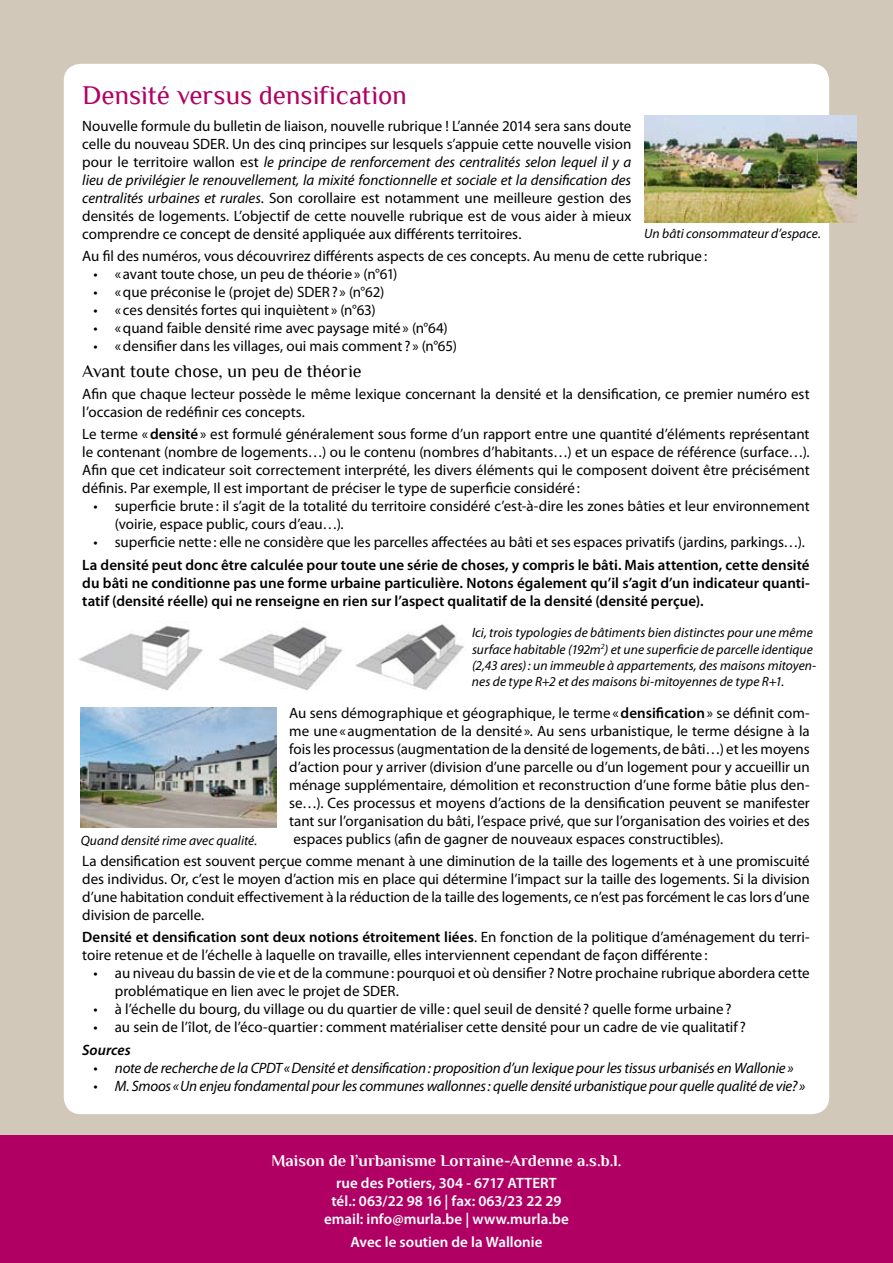
<style>
.page{position:relative;width:893px;height:1263px;background:#fff}
.page>*{position:absolute;margin:0;border:0;box-sizing:border-box;transform-origin:0 0}
.t1{font:27px "Philosopher";letter-spacing:-.005em;color:#b10064}
.t2{font:18px "Philosopher";letter-spacing:-.005em;color:#000}
.t3{font:700 16.5px "Philosopher";letter-spacing:.005em;color:#fff}
.t4{font:15px/18px "Myriad Pro";color:#000;text-align:justify}
.t5{font:600 15px/18px "Myriad Pro";color:#000;text-align:justify}
.t6{font:italic 15px "Myriad Pro";letter-spacing:-.015em;color:#000}
.t7{font:600 15px/18px "Myriad Pro";color:#fff;text-align:center}
.t8{font:italic 600 15px "Myriad Pro";letter-spacing:.005em;color:#000}
.t9{font:italic 13.5px/16.2px "Myriad Pro";letter-spacing:.005em;color:#000}
.s1{font-style:italic}
.s2{font-weight:600}
</style>
<div class="page">
<div style="left:0;top:0;width:893px;height:1135px;background:#d1c8b9"></div>
<div style="left:64px;top:64px;width:765px;height:1050px;background:#fff;border-radius:17px"></div>
<div style="left:0;top:1135px;width:893px;height:128px;background:#b10064"></div>
<img style="left:78px;top:624px;width:386px;height:67px">
<img style="left:644px;top:116px;width:213px;height:106px">
<img style="left:81px;top:708px;width:195px;height:119px">
<h1 class="t1" style="left:82px;top:81px;width:326px">Densité versus densification</h1>
<p class="t4" style="left:82px;top:116px;width:551px">Nouvelle formule du bulletin de liaison, nouvelle rubrique ! L’année 2014 sera sans doute celle du nouveau SDER. Un des cinq principes sur lesquels s’appuie cette nouvelle vision pour le territoire wallon est <span class="s1">le principe de renforcement des centralités selon lequel il y a lieu de privilégier le renouvellement, la mixité fonctionnelle et sociale et la densification des centralités urbaines et rurales</span>. Son corollaire est notamment une meilleure gestion des densités de logements. L’objectif de cette nouvelle rubrique est de vous aider à mieux comprendre ce concept de densité appliquée aux différents territoires.</p>
<p class="t4" style="left:82px;top:247px;width:626px">Au fil des numéros, vous découvrirez différents aspects de ces concepts. Au menu de cette rubrique :</p>
<p class="t4" style="left:94px;top:265px;width:305px">• « avant toute chose, un peu de théorie » (n°61)</p>
<p class="t4" style="left:94px;top:283px;width:292px">• «que préconise le (projet de) SDER? » (n°62)</p>
<p class="t4" style="left:94px;top:301px;width:284px">• « ces densités fortes qui inquiètent » (n°63)</p>
<p class="t4" style="left:94px;top:319px;width:356px">• «quand faible densité rime avec paysage mité » (n°64)</p>
<p class="t4" style="left:94px;top:337px;width:365px">• «densifier dans les villages, oui mais comment ? » (n°65)</p>
<p class="t2" style="left:82px;top:361px;width:281px">Avant toute chose, un peu de théorie</p>
<p class="t4" style="left:82px;top:385px;width:729px">Afin que chaque lecteur possède le même lexique concernant la densité et la densification, ce premier numéro est l’occasion de redéfinir ces concepts.</p>
<p class="t4" style="left:82px;top:425px;width:729px">Le terme «<span class="s2">densité</span>» est formulé généralement sous forme d’un rapport entre une quantité d’éléments représentant le contenant (nombre de logements…) ou le contenu (nombres d’habitants…) et un espace de référence (surface…).<br>Afin que cet indicateur soit correctement interprété, les divers éléments qui le composent doivent être précisément définis. Par exemple, Il est important de préciser le type de superficie considéré :</p>
<p class="t4" style="left:115px;top:497px;width:696px;text-indent:-21px">• superficie brute: il s’agit de la totalité du territoire considéré c’est-à-dire les zones bâties et leur environnement (voirie, espace public, cours d’eau…).</p>
<p class="t4" style="left:94px;top:533px;width:713px">• superficie nette: elle ne considère que les parcelles affectées au bâti et ses espaces privatifs (jardins, parkings…).</p>
<p class="t5" style="left:82px;top:555px;width:729px">La densité peut donc être calculée pour toute une série de choses, y compris le bâti. Mais attention, cette densité du bâti ne conditionne pas une forme urbaine particulière. Notons également qu’il s’agit d’un indicateur quanti&shy;tatif (densité réelle) qui ne renseigne en rien sur l’aspect qualitatif de la densité (densité perçue).</p>
<p class="t9" style="left:644px;top:225px;width:178px">Un bâti consommateur d’espace.</p>
<p class="t9" style="left:472px;top:624px;width:346px">Ici, trois typologies de bâtiments bien distinctes pour une même surface habitable (192m<sup>2</sup>) et une superficie de parcelle identique (2,43 ares): un immeuble à appartements, des maisons mitoyen&shy;nes de type R+2 et des maisons bi-mitoyennes de type R+1.</p>
<p class="t4" style="left:289px;top:703px;width:522px">Au sens démographique et géographique, le terme «<span class="s2">densification</span>» se définit com&shy;me une « augmentation de la densité ». Au sens urbanistique, le terme désigne à la fois les processus (augmentation de la densité de logements, de bâti…) et les moyens d’action pour y arriver (division d’une parcelle ou d’un logement pour y accueillir un ménage supplémentaire, démolition et reconstruction d’une forme bâtie plus den&shy;se…). Ces processus et moyens d’actions de la densification peuvent se manifester tant sur l’organisation du bâti, l’espace privé, que sur l’organisation des voiries et des espaces publics (afin de gagner de nouveaux espaces constructibles).</p>
<p class="t4" style="left:82px;top:852px;width:729px">La densification est souvent perçue comme menant à une diminution de la taille des logements et à une promiscuité des individus. Or, c’est le moyen d’action mis en place qui détermine l’impact sur la taille des logements. Si la division d’une habitation conduit effectivement à la réduction de la taille des logements, ce n’est pas forcément le cas lors d’une division de parcelle.</p>
<p class="t4" style="left:82px;top:928px;width:729px"><span class="s2">Densité et densification sont deux notions étroitement liées</span>. En fonction de la politique d’aménagement du terri&shy;toire retenue et de l’échelle à laquelle on travaille, elles interviennent cependant de façon différente :</p>
<p class="t4" style="left:115px;top:964px;width:696px;text-indent:-21px">• au niveau du bassin de vie et de la commune : pourquoi et où densifier ? Notre prochaine rubrique abordera cette problématique en lien avec le projet de SDER.</p>
<p class="t4" style="left:94px;top:1000px;width:639px">• à l’échelle du bourg, du village ou du quartier de ville : quel seuil de densité? quelle forme urbaine ?</p>
<p class="t4" style="left:94px;top:1018px;width:654px">• au sein de l’îlot, de l’éco-quartier: comment matérialiser cette densité pour un cadre de vie qualitatif ?</p>
<p class="t8" style="left:82px;top:1040px;width:50px">Sources</p>
<p class="t6" style="left:94px;top:1058px;width:701px">• note de recherche de la CPDT«Densité et densification: proposition d’un lexique pour les tissus urbanisés en Wallonie»</p>
<p class="t6" style="left:94px;top:1076px;width:713px">• M. Smoos«Un enjeu fondamental pour les communes wallonnes: quelle densité urbanistique pour quelle qualité de vie? »</p>
<p class="t9" style="left:81px;top:832px;width:178px">Quand densité rime avec qualité.</p>
<p class="t3" style="left:271px;top:1152px;width:352px">Maison de l’urbanisme Lorraine-Ardenne a.s.b.l.</p>
<p class="t7" style="left:324px;top:1174px;width:246px">rue des Potiers, 304 - 6717 ATTERT tél.: 063/22 98 16 | fax: 063/23 22 29 email: info@murla.be | www.murla.be</p>
<p class="t7" style="left:350px;top:1232px;width:194px">Avec le soutien de la Wallonie</p>
</div>
